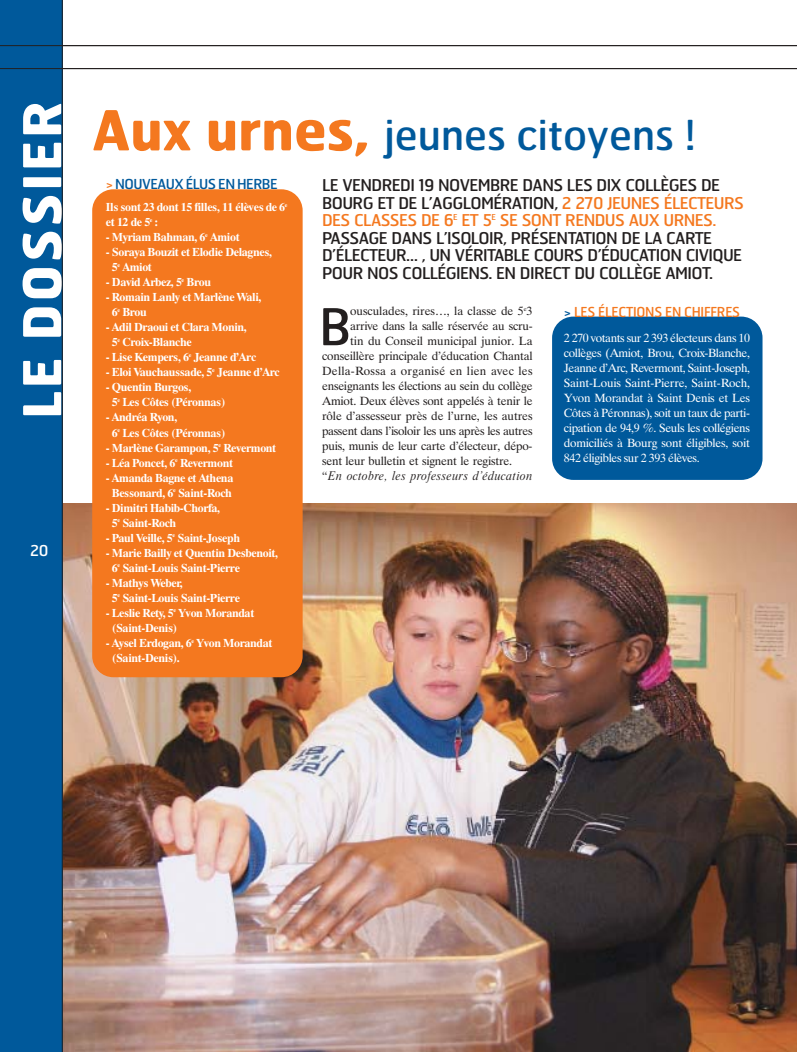
<style>
.page{position:relative;width:797px;height:1052px;background:#fff}
.page>*{position:absolute;margin:0;border:0;box-sizing:border-box;transform-origin:0 0}
.t1{font:700 52.12px "Hermes";letter-spacing:.045em;color:#fff}
.t2{font:50.62px "Hermes";color:#231f1f}
.t3{font:41.25px "Hermes";color:#00599b}
.t4{font:16.25px/17.5px "Hermes";letter-spacing:-.04em;color:#231f1f}
.t5{font:15px "Hermes";color:#fff}
.t6{font:13.75px "Hermes";letter-spacing:-.02em;color:#f4781f;scale:.95 1}
.t7{font:13.75px "Hermes";letter-spacing:-.04em;color:#00599b}
.t8{font:700 11.88px/15px "Dutch 801 BT";letter-spacing:-.03em;color:#fff}
.t9{font:11.88px "Dutch 801 BT";letter-spacing:-.02em;color:#231f1f}
.t10{font:11.88px/15px "Dutch 801 BT";letter-spacing:-.02em;color:#fff;text-align:justify}
.t11{font:11.88px "Dutch 801 BT Italic Headline";letter-spacing:.035em;color:#231f1f}
.t12{font:11.88px "Dutch 801 BT";letter-spacing:.015em;color:#231f1f}
.s1{font-weight:700;font-size:55px;color:#f4781f}
.s2{color:#f4781f}
.s3{font-family:"Dutch 801 BT"}
.s4{color:#00599b}
</style>
<div class="page">
<img style="left:63px;top:503px;width:733px;height:548px">
<div style="left:92px;top:189px;width:210px;height:488px;background:#f4781f;border-radius:21px"></div>
<div style="left:552px;top:316px;width:210px;height:164px;background:#00599b;border-radius:21px"></div>
<div style="left:0;top:0;width:62px;height:1051px;background:#00599b"></div>
<hr style="left:0;top:68px;width:796px;height:1px;background:#231f1f">
<hr style="left:0;top:45px;width:796px;height:1px;background:#231f1f">
<hr style="left:62px;top:0;width:1px;height:1051px;background:#231f1f">
<h1 class="t1" style="left:24px;top:419px;width:319px;rotate:-90deg">LE DOSSIER</h1>
<p class="t5" style="left:30px;top:545px;width:20px">20</p>
<h3 class="t3" style="left:92px;top:121px;width:605px"><span class="s1">Aux urnes,</span> jeunes citoyens !</h3>
<p class="t7" style="left:106px;top:179px;width:173px"><span class="s2">&gt;</span> NOUVEAUX ÉLUS EN HERBE</p>
<p class="t8" style="left:106px;top:201px;width:183px">Ils sont 23 dont 15 filles, 11 élèves de 6<sup>e </sup>et 12 de 5<sup>e</sup> :</p>
<p class="t8" style="left:106px;top:231px;width:135px">- Myriam Bahman, 6<sup>e</sup> Amiot</p>
<p class="t8" style="left:112px;top:246px;width:162px;text-indent:-6px">- Soraya Bouzit et Elodie Delagnes,<br>5<sup>e</sup> Amiot</p>
<p class="t8" style="left:106px;top:276px;width:106px">- David Arbez, 5<sup>e</sup> Brou</p>
<p class="t8" style="left:112px;top:291px;width:151px;text-indent:-6px">- Romain Lanly et Marlène Wali,<br>6<sup>e</sup> Brou</p>
<p class="t8" style="left:112px;top:321px;width:136px;text-indent:-6px">- Adil Draoui et Clara Monin,<br>5<sup>e</sup> Croix-Blanche</p>
<p class="t8" style="left:106px;top:351px;width:152px">- Lise Kempers, 6<sup>e</sup> Jeanne d’Arc</p>
<p class="t8" style="left:106px;top:366px;width:175px">- Eloi Vauchaussade, 5<sup>e</sup> Jeanne d’Arc</p>
<p class="t8" style="left:112px;top:381px;width:115px;text-indent:-6px">- Quentin Burgos,<br>5<sup>e</sup> Les Côtes (Péronnas)</p>
<p class="t8" style="left:112px;top:411px;width:115px;text-indent:-6px">- Andréa Ryon,<br>6<sup>e</sup> Les Côtes (Péronnas)</p>
<p class="t8" style="left:106px;top:441px;width:172px">- Marlène Garampon, 5<sup>e</sup> Revermont</p>
<p class="t8" style="left:106px;top:456px;width:129px">- Léa Poncet, 6<sup>e</sup> Revermont</p>
<p class="t8" style="left:106px;top:471px;width:129px;text-align:center">- Amanda Bagne et Athena<br>Bessonard, 6<sup>e</sup> Saint-Roch</p>
<p class="t8" style="left:112px;top:501px;width:110px;text-indent:-6px">- Dimitri Habib-Chorfa,<br>5<sup>e</sup> Saint-Roch</p>
<p class="t8" style="left:106px;top:531px;width:136px">- Paul Veille, 5<sup>e</sup> Saint-Joseph</p>
<p class="t8" style="left:112px;top:546px;width:168px;text-indent:-6px">- Marie Bailly et Quentin Desbenoit,<br>6<sup>e</sup> Saint-Louis Saint-Pierre</p>
<p class="t8" style="left:112px;top:576px;width:130px;text-indent:-6px">- Mathys Weber,<br>5<sup>e</sup> Saint-Louis Saint-Pierre</p>
<p class="t8" style="left:112px;top:606px;width:144px;text-indent:-6px">- Leslie Rety, 5<sup>e</sup> Yvon Morandat (Saint-Denis)</p>
<p class="t8" style="left:112px;top:636px;width:162px;text-indent:-6px">- Aysel Erdogan, 6<sup>e</sup> Yvon Morandat (Saint-Denis).</p>
<p class="t4" style="left:322px;top:178px;width:423px">LE VENDREDI 19 NOVEMBRE DANS LES DIX COLLÈGES DE BOURG ET DE L’AGGLOMÉRATION, <span class="s2">2 270 JEUNES ÉLECTEURS DES CLASSES DE 6</span><sup>E</sup> <span class="s2">ET 5</span><sup>E</sup> <span class="s2">SE SONT RENDUS AUX URNES.<br></span>PASSAGE DANS L’ISOLOIR, PRÉSENTATION DE LA CARTE D’ÉLECTEUR… , UN VÉRITABLE COURS D’ÉDUCATION CIVIQUE POUR NOS COLLÉGIENS. EN DIRECT DU COLLÈGE AMIOT.</p>
<h2 class="t2" style="left:319px;top:309px;width:33px">B</h2>
<p class="t9" style="left:350px;top:307px;width:184px">ousculades, rires…, la classe de 5<sup>e</sup>3</p>
<p class="t9" style="left:350px;top:322px;width:184px">arrive dans la salle réservée au scru-</p>
<p class="t9" style="left:350px;top:337px;width:184px">tin du Conseil municipal junior. La</p>
<p class="t9" style="left:322px;top:352px;width:212px">conseillère principale d’éducation Chantal</p>
<p class="t12" style="left:322px;top:367px;width:212px">Della-Rossa a organisé en lien avec les</p>
<p class="t9" style="left:322px;top:382px;width:212px">enseignants les élections au sein du collège</p>
<p class="t9" style="left:322px;top:397px;width:212px">Amiot. Deux élèves sont appelés à tenir le</p>
<p class="t9" style="left:322px;top:412px;width:212px">rôle d’assesseur près de l’urne, les autres</p>
<p class="t9" style="left:322px;top:427px;width:212px">passent dans l’isoloir les uns après les autres</p>
<p class="t9" style="left:322px;top:442px;width:212px">puis, munis de leur carte d’électeur, dépo-</p>
<p class="t9" style="left:322px;top:457px;width:191px">sent leur bulletin et signent le registre.</p>
<p class="t11" style="left:322px;top:470px;width:212px"><span class="s3">“</span>En octobre, les professeurs d’éducation</p>
<p class="t6" style="left:563px;top:307px;width:187px"><span class="s4">&gt;</span> LES ÉLECTIONS EN CHIFFRES</p>
<p class="t10" style="left:563px;top:332px;width:187px">2 270 votants sur 2 393 électeurs dans 10 collèges (Amiot, Brou, Croix-Blanche, Jeanne d’Arc, Revermont, Saint-Joseph, Saint-Louis Saint-Pierre, Saint-Roch, Yvon Morandat à Saint Denis et Les Côtes à Péronnas), soit un taux de parti&shy;cipation de 94,9 %. Seuls les collégiens domiciliés à Bourg sont éligibles, soit 842 éligibles sur 2 393 élèves.</p>
</div>
